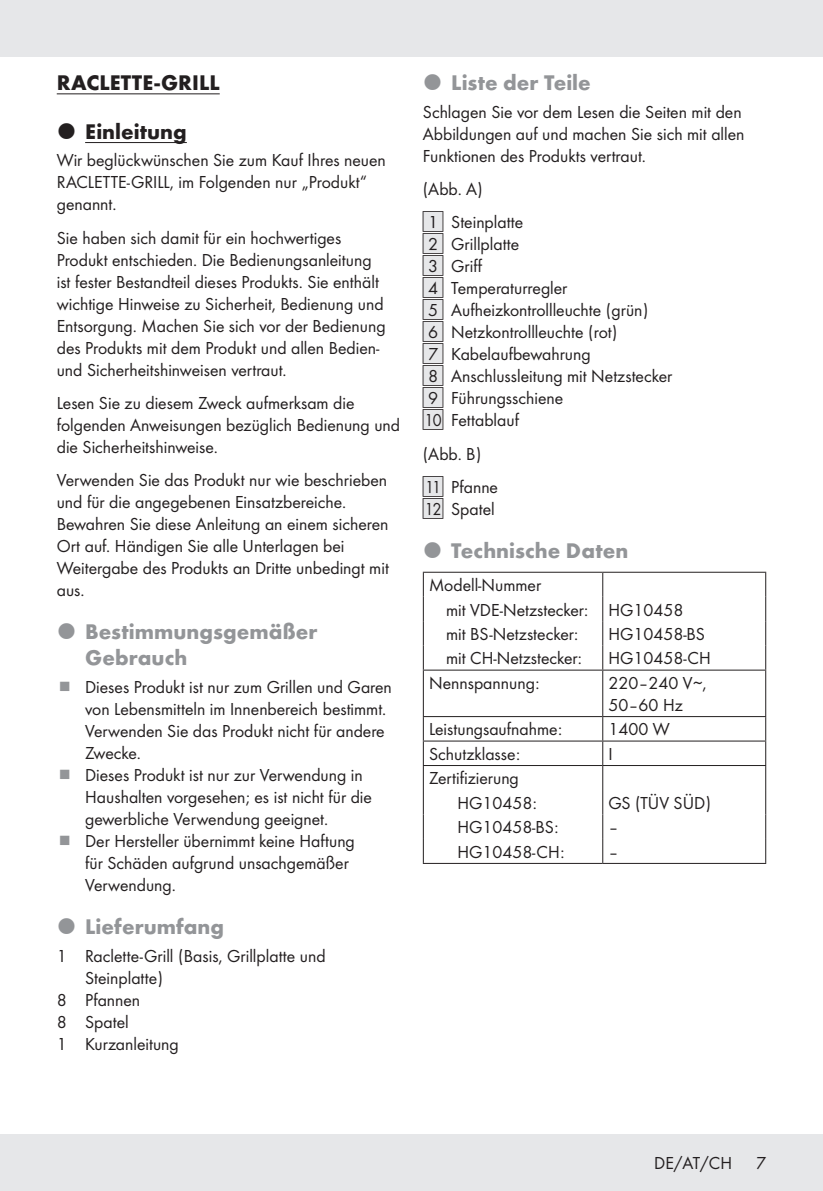
<style>
.page{position:relative;width:823px;height:1191px;background:#fff}
.page>*{position:absolute;margin:0;border:0;box-sizing:border-box;transform-origin:0 0}
.t1{font:700 22px/26px "Futura";color:#939598}
.Product_Name{font:700 22px "Futura";color:#231f20}
.Body_SB{font:18px/22px "Futura Boo";color:#231f20}
.Indent{font:18px/22px "Futura Boo";color:#231f20}
.Body{font:18px/22px "Futura Boo";color:#231f20}
.Indent_SB{font:18px "Futura Boo";color:#231f20}
.s1{font-family:"IMP Lidl Num Box";font-size:15.8px;color:#e6e7e9}
.s2{font-family:"IMP Lidl Num Box";font-size:15.8px}
</style>
<div class="page">
<div style="left:0;top:1134px;width:822px;height:57px;background:#e6e7e9"></div>
<div style="left:0;top:0;width:822px;height:57px;background:#e6e7e9"></div>
<hr style="left:57px;top:93px;width:162px;height:1px;background:#231f20">
<hr style="left:85px;top:142px;width:102px;height:1px;background:#231f20">
<hr style="left:422px;top:572px;width:180px;height:1px;background:#231f20">
<hr style="left:602px;top:572px;width:163px;height:1px;background:#231f20">
<svg style="left:422px;top:573px;width:1px;height:96px"></svg>
<hr style="left:422px;top:669px;width:180px;height:1px;background:#231f20">
<hr style="left:422px;top:670px;width:1px;height:46px;background:#231f20">
<hr style="left:602px;top:669px;width:163px;height:1px;background:#231f20">
<hr style="left:602px;top:670px;width:1px;height:46px;background:#231f20">
<hr style="left:764px;top:670px;width:1px;height:46px;background:#231f20">
<hr style="left:422px;top:716px;width:180px;height:1px;background:#231f20">
<hr style="left:602px;top:716px;width:163px;height:1px;background:#231f20">
<hr style="left:422px;top:740px;width:180px;height:1px;background:#231f20">
<hr style="left:602px;top:740px;width:163px;height:1px;background:#231f20">
<hr style="left:422px;top:765px;width:180px;height:1px;background:#231f20">
<hr style="left:602px;top:765px;width:163px;height:1px;background:#231f20">
<svg style="left:422px;top:717px;width:1px;height:146px"></svg>
<svg style="left:602px;top:717px;width:1px;height:146px"></svg>
<svg style="left:602px;top:573px;width:1px;height:96px"></svg>
<hr style="left:422px;top:863px;width:180px;height:1px;background:#231f20">
<hr style="left:602px;top:863px;width:163px;height:1px;background:#231f20">
<p class="Product_Name" style="left:57px;top:66px;width:164px">RACLETTE-GRILL</p>
<p class="Product_Name" style="left:85px;top:115px;width:103px">Einleitung</p>
<p class="Body" style="left:57px;top:148px;width:330px">Wir beglückwünschen Sie zum Kauf Ihres neuen<br>RACLETTE-GRILL, im Folgenden nur „Produkt“ genannt.</p>
<p class="Body_SB" style="left:57px;top:226px;width:330px">Sie haben sich damit für ein hochwertiges Produkt entschieden. Die Bedienungsanleitung ist fester Bestandteil dieses Produkts. Sie enthält wichtige Hinweise zu Sicherheit, Bedienung und Entsorgung. Machen Sie sich vor der Bedienung des Produkts mit dem Produkt und allen Bedien&shy;und Sicherheitshinweisen vertraut.</p>
<p class="Body_SB" style="left:57px;top:391px;width:344px">Lesen Sie zu diesem Zweck aufmerksam die folgenden Anweisungen bezüglich Bedienung und die Sicherheitshinweise.</p>
<p class="Body_SB" style="left:57px;top:468px;width:333px">Verwenden Sie das Produkt nur wie beschrieben und für die angegebenen Einsatzbereiche.<br>Bewahren Sie diese Anleitung an einem sicheren Ort auf. Händigen Sie alle Unterlagen bei Weitergabe des Produkts an Dritte unbedingt mit aus.</p>
<p class="t1" style="left:85px;top:617px;width:234px">Bestimmungsgemäßer<br>Gebrauch</p>
<p class="Body_SB" style="left:85px;top:675px;width:308px">Dieses Produkt ist nur zum Grillen und Garen von Lebensmitteln im Innenbereich bestimmt.<br>Verwenden Sie das Produkt nicht für andere Zwecke.</p>
<p class="Body_SB" style="left:85px;top:763px;width:288px">Dieses Produkt ist nur zur Verwendung in<br>Haushalten vorgesehen; es ist nicht für die gewerbliche Verwendung geeignet.</p>
<p class="Body_SB" style="left:85px;top:829px;width:271px">Der Hersteller übernimmt keine Haftung für Schäden aufgrund unsachgemäßer<br>Verwendung.</p>
<p class="t1" style="left:85px;top:912px;width:140px">Lieferumfang</p>
<p class="Indent" style="left:85px;top:944px;width:242px;text-indent:-28px">1 Raclette-Grill (Basis, Grillplatte und<br>Steinplatte)</p>
<p class="Indent" style="left:57px;top:988px;width:85px">8 Pfannen</p>
<p class="Indent" style="left:57px;top:1010px;width:73px">8 Spatel</p>
<p class="Indent" style="left:57px;top:1032px;width:123px">1 Kurzanleitung</p>
<p class="t1" style="left:451px;top:68px;width:141px">Liste der Teile</p>
<p class="Body" style="left:422px;top:100px;width:323px">Schlagen Sie vor dem Lesen die Seiten mit den<br>Abbildungen auf und machen Sie sich mit allen<br>Funktionen des Produkts vertraut.</p>
<p class="Body_SB" style="left:422px;top:177px;width:61px">(Abb. A)</p>
<p class="Indent_SB" style="left:422px;top:210px;width:102px"><span class="s1">[</span><span class="s2">1]</span> Steinplatte</p>
<p class="Indent" style="left:422px;top:232px;width:98px"><span class="s1">[</span><span class="s2">2]</span> Grillplatte</p>
<p class="Indent" style="left:422px;top:254px;width:61px"><span class="s1">[</span><span class="s2">3]</span> Griff</p>
<p class="Indent" style="left:422px;top:276px;width:146px"><span class="s1">[</span><span class="s2">4]</span> Temperaturregler</p>
<p class="Indent" style="left:422px;top:298px;width:227px"><span class="s1">[</span><span class="s2">5]</span> Aufheizkontrollleuchte (grün)</p>
<p class="Indent" style="left:422px;top:320px;width:196px"><span class="s1">[</span><span class="s2">6]</span> Netzkontrollleuchte (rot)</p>
<p class="Indent" style="left:422px;top:342px;width:169px"><span class="s1">[</span><span class="s2">7]</span> Kabelaufbewahrung</p>
<p class="Indent" style="left:422px;top:364px;width:251px"><span class="s1">[</span><span class="s2">8]</span> Anschlussleitung mit Netzstecker</p>
<p class="Indent" style="left:422px;top:386px;width:142px"><span class="s1">[</span><span class="s2">9]</span> Führungsschiene</p>
<p class="Indent" style="left:422px;top:408px;width:98px"><span class="s1">[</span><span class="s2">10]</span> Fettablauf</p>
<p class="Body_SB" style="left:422px;top:442px;width:60px">(Abb. B)</p>
<p class="Indent_SB" style="left:422px;top:474px;width:77px"><span class="s1">[</span><span class="s2">11]</span> Pfanne</p>
<p class="Indent" style="left:422px;top:497px;width:73px"><span class="s1">[</span><span class="s2">12]</span> Spatel</p>
<p class="t1" style="left:451px;top:536px;width:178px">Technische Daten</p>
<p class="Body" style="left:429px;top:573px;width:114px">Modell-Nummer</p>
<p class="Indent" style="left:446px;top:597px;width:144px">mit VDE-Netzstecker:</p>
<p class="Body" style="left:608px;top:597px;width:76px">HG10458</p>
<p class="Indent" style="left:446px;top:622px;width:133px">mit BS-Netzstecker:</p>
<p class="Body" style="left:608px;top:622px;width:98px">HG10458-BS</p>
<p class="Indent" style="left:446px;top:646px;width:137px">mit CH-Netzstecker:</p>
<p class="Body" style="left:608px;top:646px;width:104px">HG10458-CH</p>
<p class="Body" style="left:429px;top:671px;width:112px">Nennspannung:</p>
<p class="Body" style="left:608px;top:671px;width:100px">220–240 V∼,<br>50–60 Hz</p>
<p class="Body" style="left:429px;top:717px;width:134px">Leistungsaufnahme:</p>
<p class="Body" style="left:608px;top:717px;width:63px">1400 W</p>
<p class="Body" style="left:429px;top:742px;width:93px">Schutzklasse:</p>
<p class="Body" style="left:608px;top:742px;width:6px">I</p>
<p class="Body" style="left:429px;top:766px;width:91px">Zertifizierung</p>
<p class="Indent" style="left:457px;top:791px;width:81px">HG10458:</p>
<p class="Indent" style="left:608px;top:791px;width:104px">GS (TÜV SÜD)</p>
<p class="Indent" style="left:457px;top:815px;width:103px">HG10458-BS:</p>
<p class="Body" style="left:608px;top:815px;width:12px">–</p>
<p class="Indent" style="left:457px;top:839px;width:109px">HG10458-CH:</p>
<p class="Body" style="left:608px;top:839px;width:12px">–</p>
<p class="Body_SB" style="left:654px;top:1151px;width:79px">DE/AT/CH</p>
<p class="Body_SB" style="left:755px;top:1151px;width:11px">7</p>
</div>
